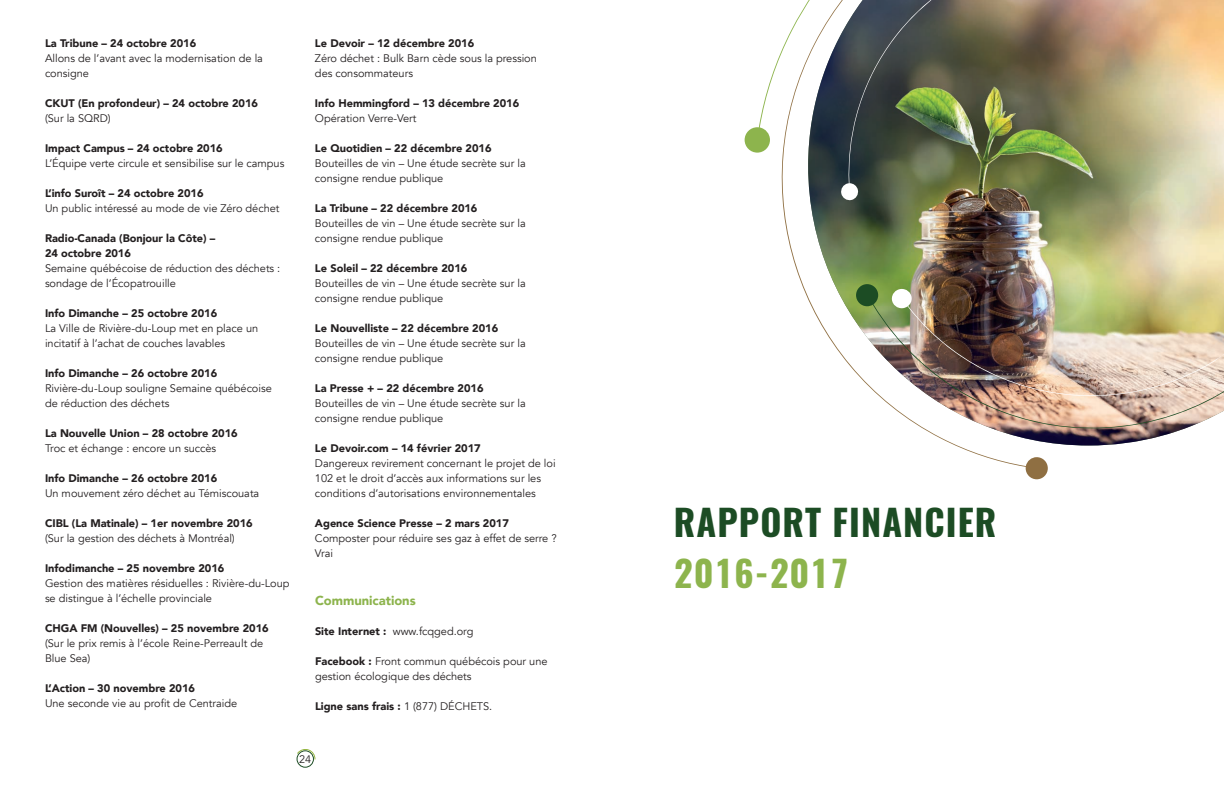
<style>
.page{position:relative;width:1224px;height:792px;background:#fff}
.page>*{position:absolute;margin:0;border:0;box-sizing:border-box;transform-origin:0 0}
.t1{font:700 36px "Oswald";letter-spacing:.03em;color:#1c4c24}
.t2{font:700 36px "Oswald";letter-spacing:.03em;color:#8db44d}
.t3{font:900 13px "Avenir";color:#8db44d}
.t4{font:11px/15px "Avenir";color:#231f20}
.t5{font:900 11px/15px "Avenir";color:#231f20}
.t6{font:10.9px "Avenir";color:#231f20}
.s1{font-weight:900}
.s2{font-weight:400}
</style>
<div class="page">
<div style="left:297px;top:751px;width:17px;height:16px;border:1px solid #1c4c24;border-radius:50%"></div>
<div style="left:298px;top:752px;width:14px;height:14px;background:#fff;border-radius:50%"></div>
<svg style="left:297px;top:749px;width:18px;height:11px"></svg>
<img style="left:1048px;top:0;width:176px;height:446px">
<img style="left:1048px;top:284px;width:176px;height:148px">
<img style="left:1048px;top:288px;width:176px;height:117px">
<img style="left:744px;top:0;width:304px;height:479px">
<svg style="left:745px;top:0;width:70px;height:153px"></svg>
<svg style="left:840px;top:0;width:103px;height:201px;background:#4b564a"></svg>
<p class="t5" style="left:45px;top:35px;width:153px">La Tribune – 24 octobre 2016</p>
<p class="t4" style="left:45px;top:51px;width:220px">Allons de l’avant avec la modernisation de la consigne</p>
<p class="t5" style="left:45px;top:95px;width:215px">CKUT (En profondeur) – 24 octobre 2016</p>
<p class="t4" style="left:45px;top:111px;width:67px">(Sur la SQRD)</p>
<p class="t5" style="left:45px;top:140px;width:179px">Impact Campus – 24 octobre 2016</p>
<p class="t4" style="left:45px;top:156px;width:241px">L’Équipe verte circule et sensibilise sur le campus</p>
<p class="t5" style="left:45px;top:185px;width:160px">L’info Suroît – 24 octobre 2016</p>
<p class="t4" style="left:45px;top:201px;width:236px">Un public intéressé au mode de vie Zéro déchet</p>
<p class="t5" style="left:45px;top:230px;width:172px">Radio-Canada (Bonjour la Côte) –<br>24 octobre 2016</p>
<p class="t4" style="left:45px;top:261px;width:237px">Semaine québécoise de réduction des déchets : sondage de l’Écopatrouille</p>
<p class="t5" style="left:45px;top:305px;width:174px">Info Dimanche – 25 octobre 2016</p>
<p class="t4" style="left:45px;top:321px;width:215px">La Ville de Rivière-du-Loup met en place un incitatif à l’achat de couches lavables</p>
<p class="t5" style="left:45px;top:365px;width:174px">Info Dimanche – 26 octobre 2016</p>
<p class="t4" style="left:45px;top:381px;width:228px">Rivière-du-Loup souligne Semaine québécoise de réduction des déchets</p>
<p class="t5" style="left:45px;top:425px;width:194px">La Nouvelle Union – 28 octobre 2016</p>
<p class="t4" style="left:45px;top:441px;width:173px">Troc et échange : encore un succès</p>
<p class="t5" style="left:45px;top:470px;width:174px">Info Dimanche – 26 octobre 2016</p>
<p class="t4" style="left:45px;top:486px;width:216px">Un mouvement zéro déchet au Témiscouata</p>
<p class="t5" style="left:45px;top:515px;width:209px">CIBL (La Matinale) – 1er novembre 2016</p>
<p class="t4" style="left:45px;top:531px;width:191px">(Sur la gestion des déchets à Montréal)</p>
<p class="t5" style="left:45px;top:560px;width:181px">Infodimanche – 25 novembre 2016</p>
<p class="t4" style="left:45px;top:576px;width:246px">Gestion des matières résiduelles : Rivière-du-Loup se distingue à l’échelle provinciale</p>
<p class="t5" style="left:45px;top:620px;width:225px">CHGA FM (Nouvelles) – 25 novembre 2016</p>
<p class="t4" style="left:45px;top:636px;width:220px">(Sur le prix remis à l’école Reine-Perreault de<br>Blue Sea)</p>
<p class="t5" style="left:45px;top:680px;width:152px">L’Action – 30 novembre 2016</p>
<p class="t4" style="left:45px;top:696px;width:194px">Une seconde vie au profit de Centraide</p>
<p class="t5" style="left:315px;top:35px;width:161px">Le Devoir – 12 décembre 2016</p>
<p class="t4" style="left:315px;top:51px;width:223px">Zéro déchet : Bulk Barn cède sous la pression des consommateurs</p>
<p class="t5" style="left:315px;top:95px;width:206px">Info Hemmingford – 13 décembre 2016</p>
<p class="t4" style="left:315px;top:111px;width:103px">Opération Verre-Vert</p>
<p class="t5" style="left:315px;top:140px;width:178px">Le Quotidien – 22 décembre 2016</p>
<p class="t4" style="left:315px;top:156px;width:212px">Bouteilles de vin – Une étude secrète sur la consigne rendue publique</p>
<p class="t5" style="left:315px;top:200px;width:164px">La Tribune – 22 décembre 2016</p>
<p class="t4" style="left:315px;top:216px;width:212px">Bouteilles de vin – Une étude secrète sur la consigne rendue publique</p>
<p class="t5" style="left:315px;top:260px;width:154px">Le Soleil – 22 décembre 2016</p>
<p class="t4" style="left:315px;top:276px;width:212px">Bouteilles de vin – Une étude secrète sur la consigne rendue publique</p>
<p class="t5" style="left:315px;top:320px;width:185px">Le Nouvelliste – 22 décembre 2016</p>
<p class="t4" style="left:315px;top:336px;width:212px">Bouteilles de vin – Une étude secrète sur la consigne rendue publique</p>
<p class="t5" style="left:315px;top:380px;width:170px">La Presse + – 22 décembre 2016</p>
<p class="t4" style="left:315px;top:396px;width:212px">Bouteilles de vin – Une étude secrète sur la consigne rendue publique</p>
<p class="t5" style="left:315px;top:440px;width:167px">Le Devoir.com – 14 février 2017</p>
<p class="t4" style="left:315px;top:456px;width:242px">Dangereux revirement concernant le projet de loi<br>102 et le droit d’accès aux informations sur les conditions d’autorisations environnementales</p>
<p class="t5" style="left:315px;top:515px;width:195px">Agence Science Presse – 2 mars 2017</p>
<p class="t4" style="left:315px;top:531px;width:243px">Composter pour réduire ses gaz à effet de serre ?<br>Vrai</p>
<p class="t3" style="left:315px;top:589px;width:102px">Communications</p>
<p class="t4" style="left:315px;top:624px;width:160px"><span class="s1">Site Internet :</span> www.fcqged.org</p>
<p class="t4" style="left:315px;top:654px;width:234px"><span class="s1">Facebook :</span> Front commun québécois pour une gestion écologique des déchets</p>
<p class="t5" style="left:315px;top:698px;width:179px">Ligne sans frais : <span class="s2">1 (877) DÉCHETS.</span></p>
<p class="t6" style="left:299px;top:753px;width:13px">24</p>
<h1 class="t1" style="left:674px;top:497px;width:324px">RAPPORT FINANCIER</h1>
<h1 class="t2" style="left:674px;top:548px;width:176px">2016-2017</h1>
</div>
